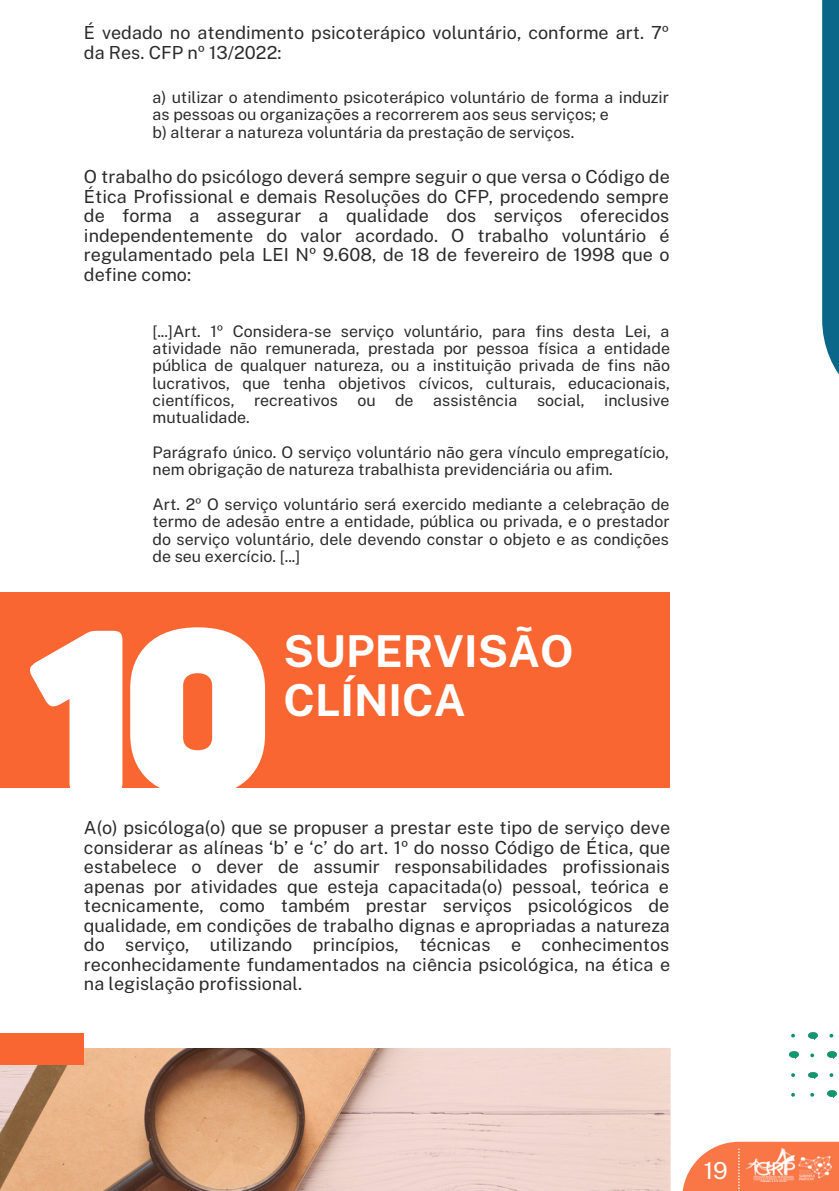
<style>
.page{position:relative;width:839px;height:1191px;background:#fff}
.page>*{position:absolute;margin:0;border:0;box-sizing:border-box;transform-origin:0 0}
.t1{font:800 228px "Panton";color:#fff}
.t2{font:700 44px/49.6px "Public Sans";color:#fff}
.t3{font:23.4px "Public Sans";color:#fff}
.t4{font:18px/19.6px "Public Sans";color:#2b2b2b;text-align:justify}
.t5{font:16px/17.4px "Public Sans";color:#2b2b2b}
</style>
<div class="page">
<svg style="left:822px;top:0;width:16px;height:373px;background:#176f8f"></svg>
<svg style="left:789px;top:1033px;width:48px;height:65px"></svg>
<svg style="left:682px;top:1142px;width:156px;height:49px;background:#f98a62"></svg>
<svg style="left:738px;top:1149px;width:1px;height:42px"></svg>
<img style="left:746px;top:1149px;width:85px;height:33px">
<div style="left:0;top:592px;width:670px;height:196px;background:#f96632"></div>
<div style="left:0;top:1033px;width:84px;height:31px;background:#f96632"></div>
<svg style="left:0;top:1048px;width:670px;height:143px;background:#dbb49d"></svg>
<p class="t4" style="left:84px;top:23px;width:586px">É vedado no atendimento psicoterápico voluntário, conforme art. 7º da Res. CFP nº 13/2022:</p>
<p class="t5" style="left:152px;top:89px;width:518px">a) utilizar o atendimento psicoterápico voluntário de forma a induzir as pessoas ou organizações a recorrerem aos seus serviços; e</p>
<p class="t5" style="left:152px;top:123px;width:423px">b) alterar a natureza voluntária da prestação de serviços.</p>
<p class="t4" style="left:84px;top:167px;width:587px">O trabalho do psicólogo deverá sempre seguir o que versa o Código de Ética Profissional e demais Resoluções do CFP, procedendo sempre de forma a assegurar a qualidade dos serviços oferecidos independentemente do valor acordado. O trabalho voluntário é regulamentado pela LEI Nº 9.608, de 18 de fevereiro de 1998 que o define como:</p>
<p class="t5" style="left:152px;top:322px;width:519px;text-align:justify">[...]Art. 1º Considera-se serviço voluntário, para fins desta Lei, a atividade não remunerada, prestada por pessoa física a entidade pública de qualquer natureza, ou a instituição privada de fins não lucrativos, que tenha objetivos cívicos, culturais, educacionais, científicos, recreativos ou de assistência social, inclusive mutualidade.</p>
<p class="t5" style="left:152px;top:444px;width:518px">Parágrafo único. O serviço voluntário não gera vínculo empregatício, nem obrigação de natureza trabalhista previdenciária ou afim.</p>
<p class="t5" style="left:152px;top:496px;width:518px;text-align:justify">Art. 2º O serviço voluntário será exercido mediante a celebração de termo de adesão entre a entidade, pública ou privada, e o prestador do serviço voluntário, dele devendo constar o objeto e as condições de seu exercício. [...]</p>
<p class="t1" style="left:30px;top:579px;width:243px">10</p>
<p class="t2" style="left:283px;top:626px;width:291px">SUPERVISÃO<br>CLÍNICA</p>
<p class="t4" style="left:84px;top:818px;width:587px">A(o) psicóloga(o) que se propuser a prestar este tipo de serviço deve considerar as alíneas ‘b’ e ‘c’ do art. 1º do nosso Código de Ética, que estabelece o dever de assumir responsabilidades profissionais apenas por atividades que esteja capacitada(o) pessoal, teórica e tecnicamente, como também prestar serviços psicológicos de qualidade, em condições de trabalho dignas e apropriadas a natureza do serviço, utilizando princípios, técnicas e conhecimentos reconhecidamente fundamentados na ciência psicológica, na ética e na legislação profissional.</p>
<p class="t3" style="left:703px;top:1157px;width:26px">19</p>
</div>
